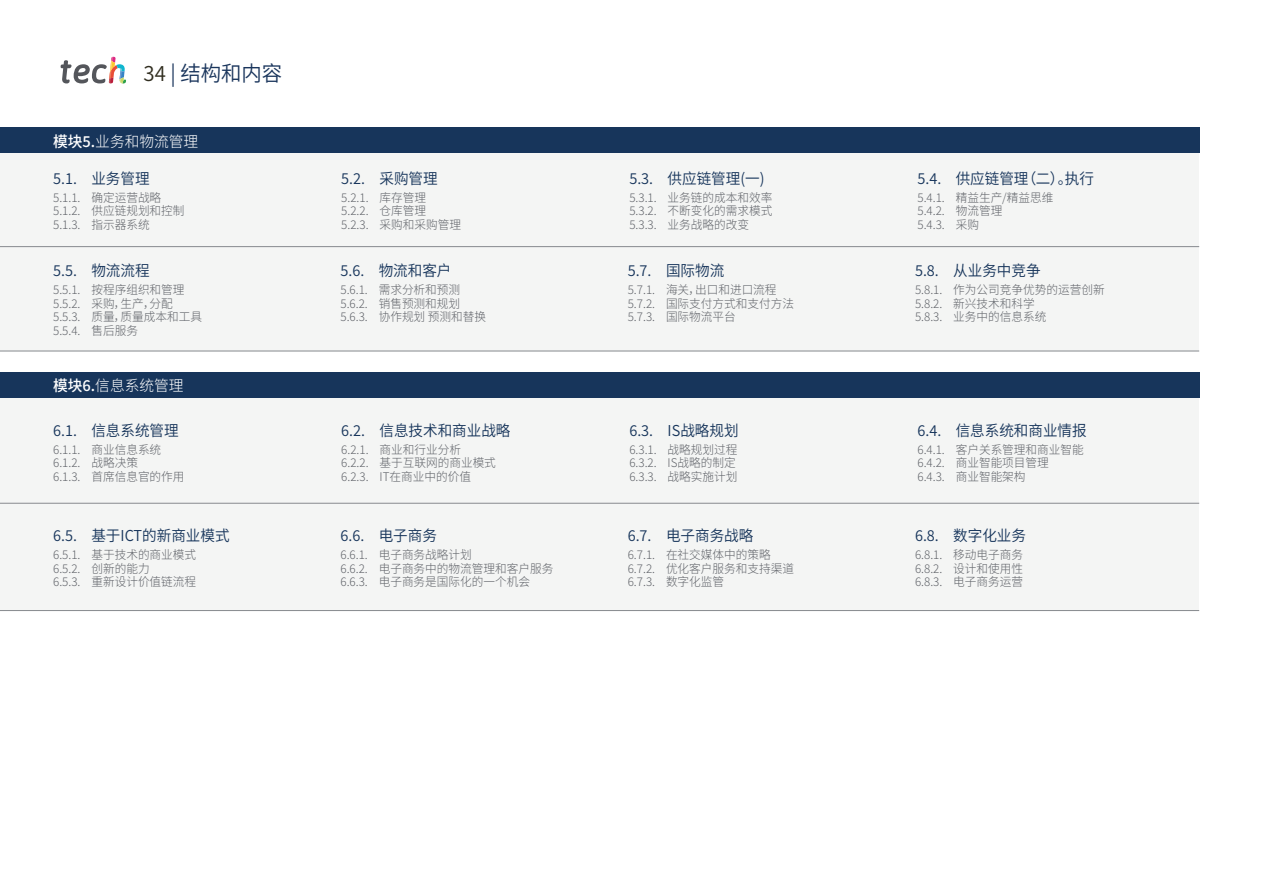
<style>
.page{position:relative;width:1263px;height:893px;background:#fff}
.page>*{position:absolute;margin:0;border:0;box-sizing:border-box;transform-origin:0 0}
.t1{font:21px "Source Han Sans CN";color:#1a355c}
.t2{font:15px "Source Han Sans CN";color:#17355b}
.t3{font:300 15px "Source Han Sans CN";color:#fff}
.t4{font:300 12px/13.5px "Source Han Sans CN";color:#61646a}
.s1{color:#312e20}
.s2{font-weight:500}
</style>
<div class="page">
<div style="left:0;top:153px;width:1199px;height:198px;background:#f4f5f4"></div>
<div style="left:0;top:397px;width:1199px;height:214px;background:#f4f5f4"></div>
<div style="left:0;top:128px;width:1199px;height:25px;background:#17355b"></div>
<div style="left:0;top:372px;width:1199px;height:25px;background:#17355b"></div>
<hr style="left:0;top:351px;width:1199px;height:1px;background:#878a8e">
<hr style="left:0;top:610px;width:1199px;height:1px;background:#878a8e">
<hr style="left:0;top:246px;width:1199px;height:1px;background:#878a8e">
<hr style="left:0;top:503px;width:1199px;height:1px;background:#878a8e">
<svg style="left:61px;top:57px;width:65px;height:27px"></svg>
<h1 class="t1" style="left:144px;top:61px;width:140px"><span class="s1">34</span> | 结构和内容</h1>
<p class="t3" style="left:53px;top:133px;width:147px"><span class="s2">模块5.</span>业务和物流管理</p>
<p class="t2" style="left:53px;top:170px;width:98px">5.1. 业务管理</p>
<p class="t4" style="left:53px;top:191px;width:133px">5.1.1. 确定运营战略<br>5.1.2. 供应链规划和控制<br>5.1.3. 指示器系统</p>
<p class="t2" style="left:53px;top:262px;width:98px">5.5. 物流流程</p>
<p class="t4" style="left:53px;top:283px;width:150px">5.5.1. 按程序组织和管理<br>5.5.2. 采购，生产，分配<br>5.5.3. 质量，质量成本和工具<br>5.5.4. 售后服务</p>
<p class="t3" style="left:53px;top:377px;width:132px"><span class="s2">模块6.</span>信息系统管理</p>
<p class="t2" style="left:53px;top:422px;width:127px">6.1. 信息系统管理</p>
<p class="t4" style="left:53px;top:443px;width:133px">6.1.1. 商业信息系统<br>6.1.2. 战略决策<br>6.1.3. 首席信息官的作用</p>
<p class="t2" style="left:53px;top:527px;width:178px">6.5. 基于ICT的新商业模式</p>
<p class="t4" style="left:53px;top:548px;width:145px">6.5.1. 基于技术的商业模式<br>6.5.2. 创新的能力<br>6.5.3. 重新设计价值链流程</p>
<p class="t2" style="left:341px;top:170px;width:98px">5.2. 采购管理</p>
<p class="t4" style="left:341px;top:191px;width:121px">5.2.1. 库存管理<br>5.2.2. 仓库管理<br>5.2.3. 采购和采购管理</p>
<p class="t2" style="left:340px;top:262px;width:113px">5.6. 物流和客户</p>
<p class="t4" style="left:340px;top:283px;width:147px">5.6.1. 需求分析和预测<br>5.6.2. 销售预测和规划<br>5.6.3. 协作规划 预测和替换</p>
<p class="t2" style="left:341px;top:422px;width:171px">6.2. 信息技术和商业战略</p>
<p class="t4" style="left:341px;top:443px;width:156px">6.2.1. 商业和行业分析<br>6.2.2. 基于互联网的商业模式<br>6.2.3. IT在商业中的价值</p>
<p class="t2" style="left:340px;top:527px;width:98px">6.6. 电子商务</p>
<p class="t4" style="left:340px;top:548px;width:214px">6.6.1. 电子商务战略计划<br>6.6.2. 电子商务中的物流管理和客户服务<br>6.6.3. 电子商务是国际化的一个机会</p>
<p class="t2" style="left:629px;top:170px;width:137px">5.3. 供应链管理(一)</p>
<p class="t4" style="left:629px;top:191px;width:145px;text-align:justify">5.3.1. 业务链的成本和效率5.3.2. 不断变化的需求模式5.3.3. 业务战略的改变</p>
<p class="t2" style="left:628px;top:262px;width:98px">5.7. 国际物流</p>
<p class="t4" style="left:628px;top:283px;width:168px">5.7.1. 海关，出口和进口流程<br>5.7.2. 国际支付方式和支付方法<br>5.7.3. 国际物流平台</p>
<p class="t2" style="left:629px;top:422px;width:111px">6.3. IS战略规划</p>
<p class="t4" style="left:629px;top:443px;width:110px">6.3.1. 战略规划过程<br>6.3.2. IS战略的制定<br>6.3.3. 战略实施计划</p>
<p class="t2" style="left:628px;top:527px;width:127px">6.7. 电子商务战略</p>
<p class="t4" style="left:628px;top:548px;width:168px">6.7.1. 在社交媒体中的策略<br>6.7.2. 优化客户服务和支持渠道<br>6.7.3. 数字化监管</p>
<p class="t2" style="left:917px;top:170px;width:178px">5.4. 供应链管理（二）。执行</p>
<p class="t4" style="left:917px;top:191px;width:137px">5.4.1. 精益生产/精益思维<br>5.4.2. 物流管理<br>5.4.3. 采购</p>
<p class="t2" style="left:915px;top:262px;width:127px">5.8. 从业务中竞争</p>
<p class="t4" style="left:915px;top:283px;width:191px">5.8.1. 作为公司竞争优势的运营创新<br>5.8.2. 新兴技术和科学<br>5.8.3. 业务中的信息系统</p>
<p class="t2" style="left:917px;top:422px;width:171px">6.4. 信息系统和商业情报</p>
<p class="t4" style="left:917px;top:443px;width:168px">6.4.1. 客户关系管理和商业智能<br>6.4.2. 商业智能项目管理<br>6.4.3. 商业智能架构</p>
<p class="t2" style="left:915px;top:527px;width:113px">6.8. 数字化业务</p>
<p class="t4" style="left:915px;top:548px;width:110px;text-align:justify">6.8.1. 移动电子商务6.8.2. 设计和使用性6.8.3. 电子商务运营</p>
</div>
